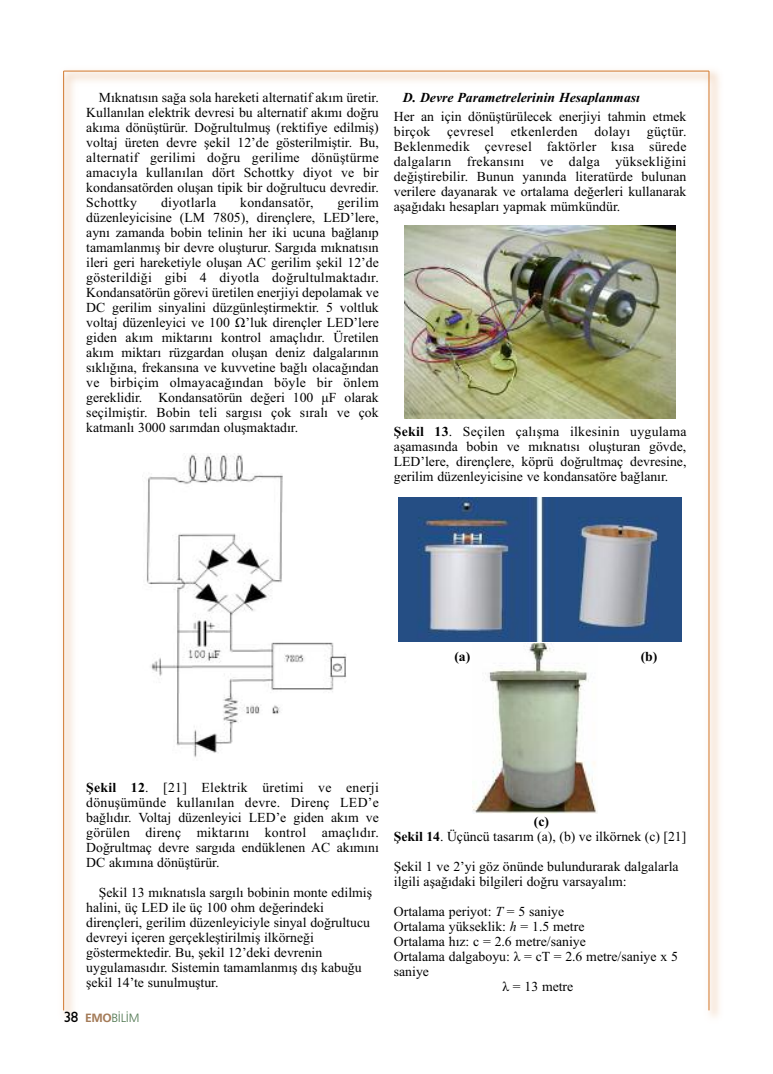
<style>
.page{position:relative;width:773px;height:1074px;background:#fff}
.page>*{position:absolute;margin:0;border:0;box-sizing:border-box;transform-origin:0 0}
.t1{font:13.75px/15px "Times New Roman";color:#000;text-align:justify}
.t2{font:italic 700 13.75px "Times New Roman";color:#000}
.t3{font:13.75px "Times New Roman";letter-spacing:.02em;color:#000}
.t4{font:700 13.75px "Times New Roman";color:#000}
.t5{font:12.5px "Frugal";letter-spacing:-.025em;color:#4a734b}
.s1{font-weight:700}
.s2{font-family:"Gill Sans";font-size:15px;color:#000}
.s3{font-weight:700;color:#a47b58}
.s4{font-style:italic}
</style>
<div class="page">
<img style="left:62px;top:70px;width:658px;height:947px">
<hr style="left:63px;top:71px;width:1px;height:939px;background:#d1772b">
<hr style="left:708px;top:71px;width:1px;height:939px;background:#d1772b">
<hr style="left:64px;top:71px;width:644px;height:1px;background:#d1772b">
<img style="left:142px;top:454px;width:204px;height:306px">
<img style="left:404px;top:225px;width:271px;height:193px">
<img style="left:398px;top:497px;width:283px;height:144px">
<img style="left:473px;top:643px;width:124px;height:170px">
<p class="t1" style="left:86px;top:90px;width:294px;text-indent:13px">Mıknatısın sağa sola hareketi alternatif akım üretir.<br>Kullanılan elektrik devresi bu alternatif akımı doğru akıma dönüştürür. Doğrultulmuş (rektifiye edilmiş) voltaj üreten devre şekil 12’de gösterilmiştir. Bu, alternatif gerilimi doğru gerilime dönüştürme amacıyla kullanılan dört Schottky diyot ve bir kondansatörden oluşan tipik bir doğrultucu devredir.<br>Schottky</p>
<p class="t1" style="left:86px;top:195px;width:294px;text-indent:251px">gerilim düzenleyicisine (LM 7805), dirençlere, LED’lere, aynı zamanda bobin telinin her iki ucuna bağlanıp tamamlanmış bir devre oluşturur. Sargıda mıknatısın ileri geri hareketiyle oluşan AC gerilim şekil 12’de gösterildiği gibi 4 diyotla doğrultulmaktadır.<br>Kondansatörün görevi üretilen enerjiyi depolamak ve DC gerilim sinyalini düzgünleştirmektir. 5 voltluk voltaj düzenleyici ve 100 Ω’luk dirençler LED’lere giden akım miktarını kontrol amaçlıdır. Üretilen akım miktarı rüzgardan oluşan deniz dalgalarının sıklığına, frekansına ve kuvvetine bağlı olacağından ve birbiçim olmayacağından böyle bir önlem gereklidir. Kondansatörün değeri 100 µF olarak seçilmiştir. Bobin teli sargısı çok sıralı ve çok katmanlı 3000 sarımdan oluşmaktadır.</p>
<p class="t3" style="left:161px;top:194px;width:57px">diyotlarla</p>
<p class="t3" style="left:240px;top:194px;width:75px">kondansatör,</p>
<p class="t2" style="left:403px;top:89px;width:239px">D. Devre Parametrelerinin Hesaplanması</p>
<p class="t1" style="left:394px;top:108px;width:294px">Her an için dönüştürülecek enerjiyi tahmin etmek birçok çevresel etkenlerden dolayı güçtür.<br>Beklenmedik çevresel faktörler kısa sürede dalgaların frekansını ve dalga yüksekliğini değiştirebilir. Bunun yanında literatürde bulunan verilere dayanarak ve ortalama değerleri kullanarak aşağıdakı hesapları yapmak mümkündür.</p>
<p class="t1" style="left:394px;top:423px;width:294px"><span class="s1">Şekil 13</span>. Seçilen çalışma ilkesinin uygulama aşamasında bobin ve mıknatısı oluşturan gövde, LED’lere, dirençlere, köprü doğrultmaç devresine, gerilim düzenleyicisine ve kondansatöre bağlanır.</p>
<p class="t4" style="left:454px;top:648px;width:18px">(a)</p>
<p class="t4" style="left:640px;top:648px;width:18px">(b)</p>
<p class="t1" style="left:86px;top:780px;width:294px"><span class="s1">Şekil 12</span>. [21] Elektrik üretimi ve enerji dönuşümünde kullanılan devre. Direnç LED’e bağlıdır. Voltaj düzenleyici LED’e giden akım ve görülen direnç miktarını kontrol amaçlıdır.<br>Doğrultmaç devre sargıda endüklenen AC akımını DC akımına dönüştürür.</p>
<p class="t1" style="left:86px;top:885px;width:287px;text-align:left;text-indent:13px">Şekil 13 mıknatısla sargılı bobinin monte edilmiş halini, üç LED ile üç 100 ohm değerindeki dirençleri, gerilim düzenleyiciyle sinyal doğrultucu devreyi içeren gerçekleştirilmiş ilkörneği göstermektedir. Bu, şekil 12’deki devrenin uygulamasıdır. Sistemin tamamlanmış dış kabuğu şekil 14’te sunulmuştur.</p>
<p class="t5" style="left:64px;top:1010px;width:77px"><span class="s2">38</span> <span class="s3">EMO</span>BİLİM</p>
<p class="t1" style="left:394px;top:813px;width:294px;text-align:center"><span class="s1">(c)<br>Şekil 14</span>. Üçüncü tasarım (a), (b) ve ilkörnek (c) [21]</p>
<p class="t1" style="left:394px;top:858px;width:286px">Şekil 1 ve 2’yi göz önünde bulundurarak dalgalarla ilgili aşağıdaki bilgileri doğru varsayalım:</p>
<p class="t1" style="left:394px;top:903px;width:172px">Ortalama periyot: <span class="s4">T</span> = 5 saniye</p>
<p class="t1" style="left:394px;top:918px;width:192px">Ortalama yükseklik: <span class="s4">h</span> = 1.5 metre</p>
<p class="t1" style="left:394px;top:933px;width:193px">Ortalama hız: c = 2.6 metre/saniye</p>
<p class="t1" style="left:394px;top:948px;width:285px">Ortalama dalgaboyu: λ = cT = 2.6 metre/saniye x 5</p>
<p class="t1" style="left:394px;top:963px;width:37px">saniye</p>
<p class="t1" style="left:502px;top:978px;width:72px">λ = 13 metre</p>
</div>
